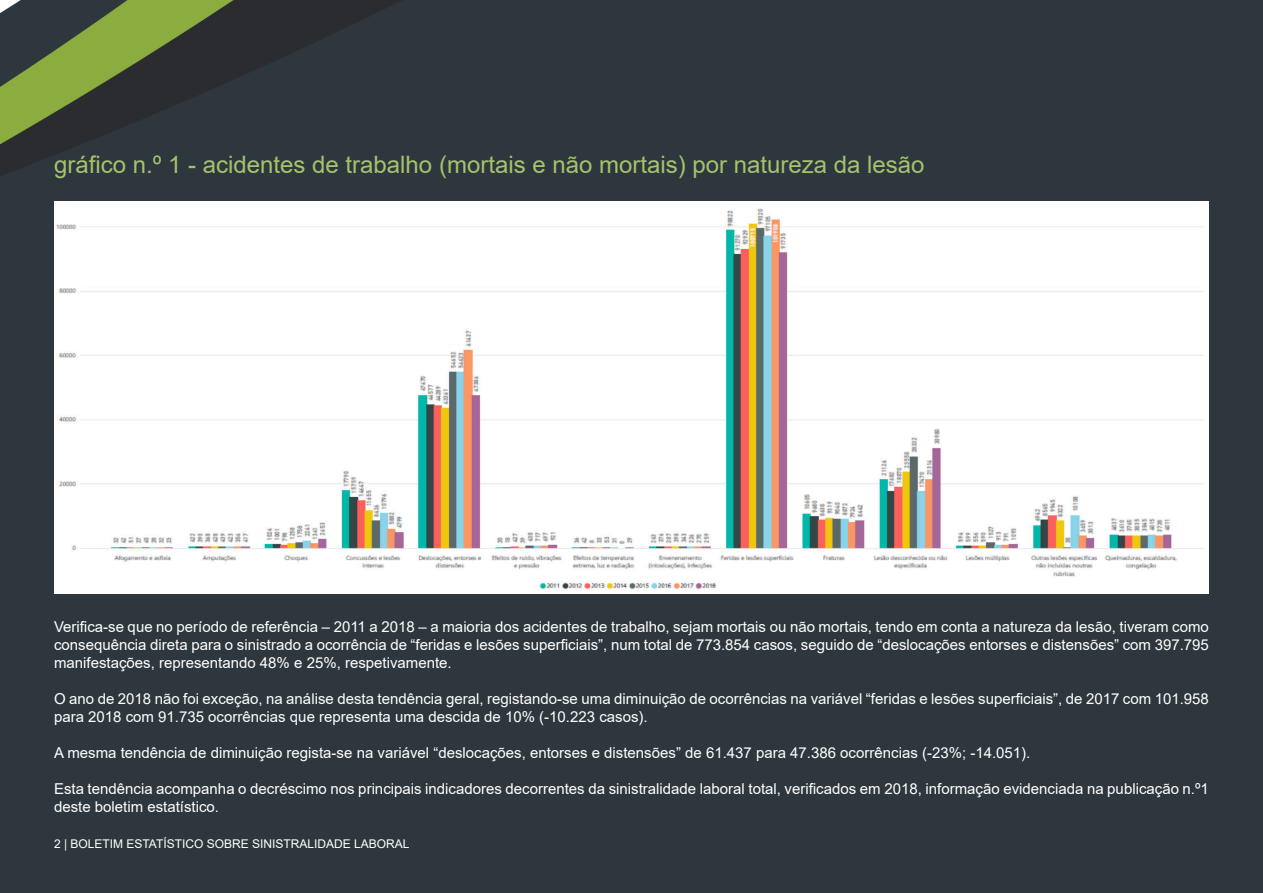
<style>
.page{position:relative;width:1263px;height:893px;background:#2e373e}
.page>*{position:absolute;margin:0;border:0;box-sizing:border-box;transform-origin:0 0}
.t1{font:24px "Arial";color:#a8c16d}
.t2{font:15px/18px "Arial";color:#fff}
.t3{font:12px "Arial";color:#fff}
</style>
<div class="page">
<img style="left:54px;top:202px;width:1155px;height:392px">
<p class="t1" style="left:54px;top:148px;width:872px">gráfico n.º 1 - acidentes de trabalho (mortais e não mortais) por natureza da lesão</p>
<p class="t2" style="left:54px;top:618px;width:1156px;text-align:justify">Verifica-se que no período de referência – 2011 a 2018 – a maioria dos acidentes de trabalho, sejam mortais ou não mortais, tendo em conta a natureza da lesão, tiveram como consequência direta para o sinistrado a ocorrência de “feridas e lesões superficiais”, num total de 773.854 casos, seguido de “deslocações entorses e distensões” com 397.795 manifestações, representando 48% e 25%, respetivamente.</p>
<p class="t2" style="left:54px;top:690px;width:1156px">O ano de 2018 não foi exceção, na análise desta tendência geral, registando-se uma diminuição de ocorrências na variável “feridas e lesões superficiais”, de 2017 com 101.958 para 2018 com 91.735 ocorrências que representa uma descida de 10% (-10.223 casos).</p>
<p class="t2" style="left:54px;top:744px;width:978px">A mesma tendência de diminuição regista-se na variável “deslocações, entorses e distensões” de 61.437 para 47.386 ocorrências (-23%; -14.051).</p>
<p class="t2" style="left:54px;top:780px;width:1156px">Esta tendência acompanha o decréscimo nos principais indicadores decorrentes da sinistralidade laboral total, verificados em 2018, informação evidenciada na publicação n.º1 deste boletim estatístico.</p>
<p class="t3" style="left:54px;top:836px;width:357px">2 | BOLETIM ESTATÍSTICO SOBRE SINISTRALIDADE LABORAL</p>
</div>
